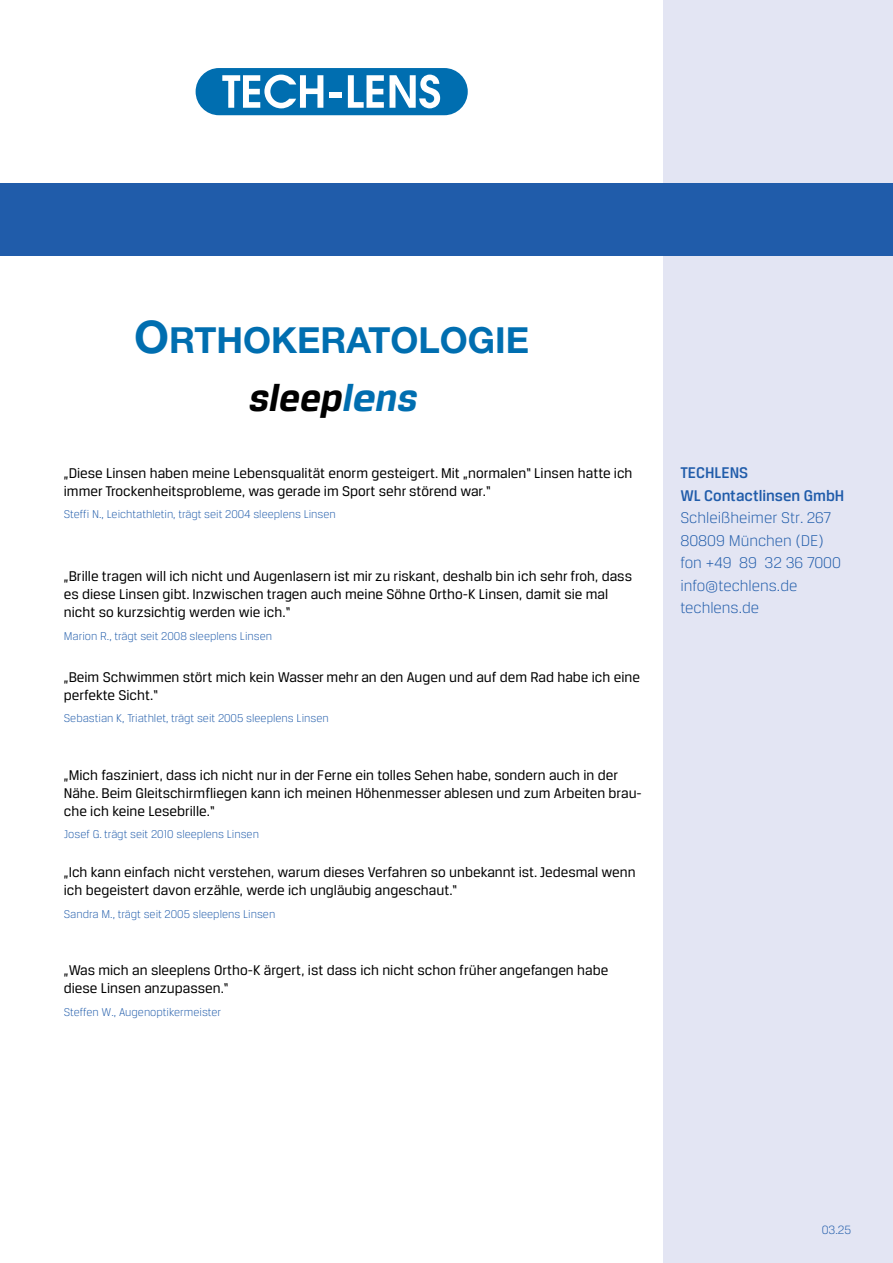
<style>
.page{position:relative;width:893px;height:1263px;background:#fff}
.page>*{position:absolute;margin:0;border:0;box-sizing:border-box;transform-origin:0 0}
.t1{font:italic 700 40.5px "Breuer Text";color:#000}
.t2{font:700 36px "Helvetica Neue LT Std";color:#006eb0}
.t3{font:300 16.5px/22.5px "Breuer Text";color:#205caa}
.t4{font:500 16.5px/22.5px "Breuer Text";color:#205caa}
.t5{font:15px/18px "Breuer Text";color:#000}
.t6{font:300 12.75px "Breuer Text";color:#205caa}
.t7{font:300 12px "Breuer Text";color:#205caa}
.s1{font-size:45px}
.s2{color:#006eb0}
</style>
<div class="page">
<div style="left:663px;top:0;width:230px;height:1263px;background:#e3e5f3"></div>
<div style="left:0;top:183px;width:893px;height:72px;background:#205caa"></div>
<div style="left:196px;top:68px;width:272px;height:47px;background:#006eb0;border-radius:23px"></div>
<svg style="left:222px;top:75px;width:101px;height:33px"></svg>
<div style="left:330px;top:92px;width:12px;height:6px;background:#fff"></div>
<svg style="left:348px;top:75px;width:36px;height:33px"></svg>
<svg style="left:390px;top:75px;width:50px;height:33px"></svg>
<h2 class="t2" style="left:134px;top:318px;width:396px"><span class="s1">O</span>RTHOKERATOLOGIE</h2>
<h1 class="t1" style="left:247px;top:375px;width:178px">sleep<span class="s2">lens</span></h1>
<p class="t5" style="left:64px;top:464px;width:570px">„Diese Linsen haben meine Lebensqualität enorm gesteigert. Mit „normalen“ Linsen hatte ich immer Trockenheitsprobleme, was gerade im Sport sehr störend war.“</p>
<p class="t7" style="left:64px;top:508px;width:274px">Steffi N., Leichtathletin, trägt seit 2004 sleeplens Linsen</p>
<p class="t5" style="left:64px;top:567px;width:570px">„Brille tragen will ich nicht und Augenlasern ist mir zu riskant, deshalb bin ich sehr froh, dass es diese Linsen gibt. Inzwischen tragen auch meine Söhne Ortho-K Linsen, damit sie mal nicht so kurzsichtig werden wie ich.“</p>
<p class="t7" style="left:64px;top:629px;width:210px">Marion R., trägt seit 2008 sleeplens Linsen</p>
<p class="t5" style="left:64px;top:668px;width:578px">„Beim Schwimmen stört mich kein Wasser mehr an den Augen und auf dem Rad habe ich eine perfekte Sicht.“</p>
<p class="t7" style="left:64px;top:712px;width:266px">Sebastian K, Triathlet, trägt seit 2005 sleeplens Linsen</p>
<p class="t5" style="left:64px;top:765px;width:580px">„Mich fasziniert, dass ich nicht nur in der Ferne ein tolles Sehen habe, sondern auch in der<br>Nähe. Beim Gleitschirmfliegen kann ich meinen Höhenmesser ablesen und zum Arbeiten brau&shy;che ich keine Lesebrille.“</p>
<p class="t7" style="left:64px;top:828px;width:197px">Josef G. trägt seit 2010 sleeplens Linsen</p>
<p class="t5" style="left:64px;top:863px;width:573px">„Ich kann einfach nicht verstehen, warum dieses Verfahren so unbekannt ist. Jedesmal wenn ich begeistert davon erzähle, werde ich ungläubig angeschaut.“</p>
<p class="t7" style="left:64px;top:908px;width:213px">Sandra M., trägt seit 2005 sleeplens Linsen</p>
<p class="t5" style="left:64px;top:961px;width:546px">„Was mich an sleeplens Ortho-K ärgert, ist dass ich nicht schon früher angefangen habe diese Linsen anzupassen.“</p>
<p class="t7" style="left:64px;top:1005px;width:159px">Steffen W., Augenoptikermeister</p>
<p class="t4" style="left:680px;top:461px;width:165px">TECHLENS<br>WL Contactlinsen GmbH</p>
<p class="t3" style="left:680px;top:506px;width:162px">Schleißheimer Str. 267<br>80809 München (DE) fon +49 89 32 36 7000 info@techlens.de techlens.de</p>
<p class="t6" style="left:822px;top:1223px;width:31px">03.25</p>
</div>
